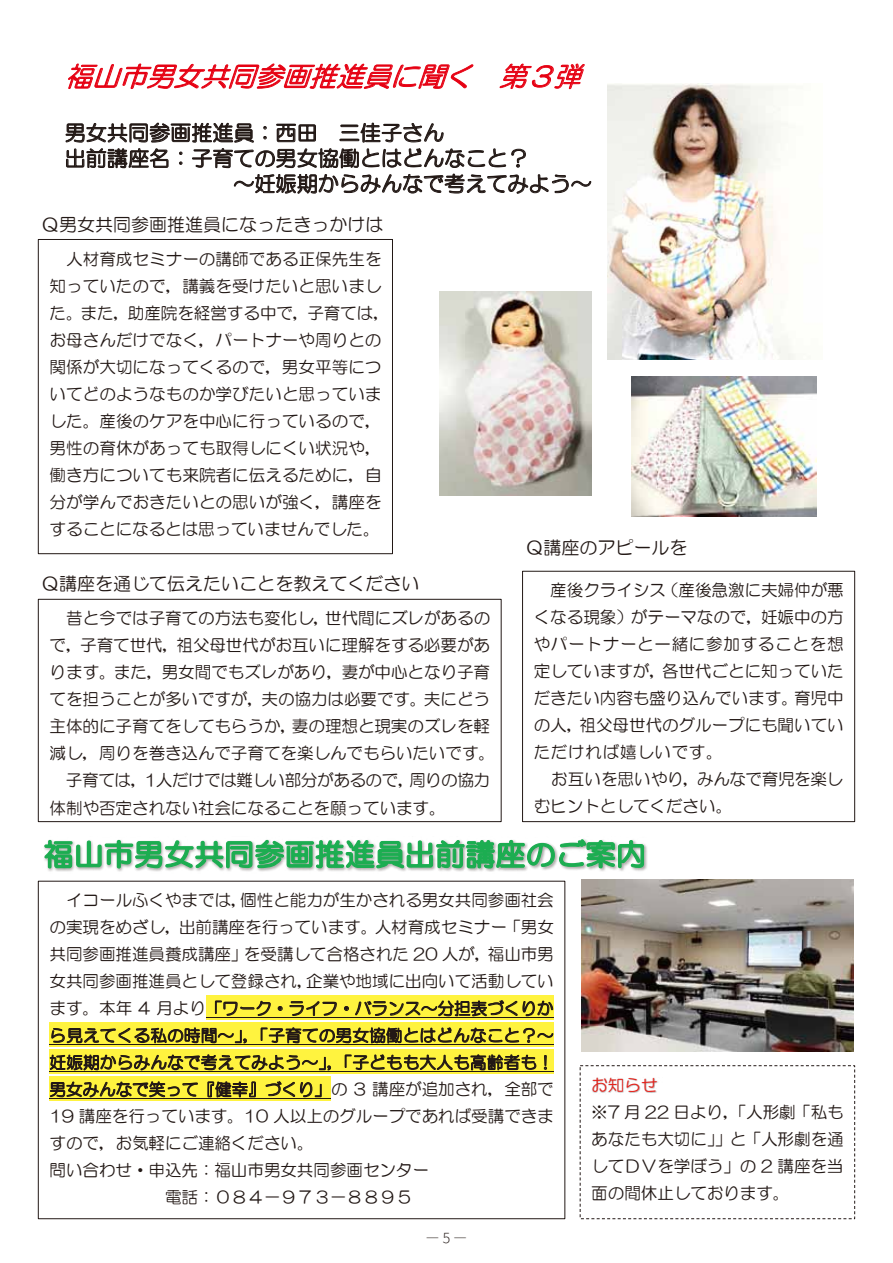
<style>
.page{position:relative;width:893px;height:1263px;background:#fff}
.page>*{position:absolute;margin:0;border:0;box-sizing:border-box;transform-origin:0 0}
.t1{font:italic 27px "HG Maru Gothic MPRO";color:#e60012}
.t2{font:21px "HG Maru Gothic MPRO";color:#221815}
.t3{font:18px "HG Maru Gothic MPRO";color:#221815}
.t4{font:16.5px/27px "HG Maru Gothic MPRO";color:#221815}
.t5{font:16.5px "HG Maru Gothic MPRO";letter-spacing:-.025em;color:#221815}
.t6{font:13.5px "Gen Ei Gothic P L";color:#221815}
.s1{color:#e7211a}
</style>
<div class="page">
<svg style="left:68px;top:63px;width:406px;height:26px"></svg>
<svg style="left:499px;top:63px;width:86px;height:26px"></svg>
<svg style="left:65px;top:123px;width:526px;height:71px"></svg>
<div style="left:38px;top:239px;width:355px;height:315px;background:#fff;border:1px solid #221815"></div>
<div style="left:38px;top:599px;width:464px;height:223px;background:#fff;border:1px solid #221815"></div>
<div style="left:522px;top:571px;width:333px;height:251px;background:#fff;border:1px solid #221815"></div>
<img style="left:607px;top:83px;width:189px;height:277px">
<img style="left:632px;top:376px;width:185px;height:140px">
<img style="left:439px;top:291px;width:153px;height:204px">
<img style="left:48px;top:845px;width:599px;height:27px">
<svg style="left:44px;top:839px;width:601px;height:30px"></svg>
<div style="left:38px;top:881px;width:527px;height:338px;background:#fff;border:1px solid #221815"></div>
<div style="left:206px;top:995px;width:348px;height:24px;background:#fff33f"></div>
<svg style="left:215px;top:1000px;width:55px;height:16px"></svg>
<svg style="left:278px;top:1006px;width:5px;height:5px"></svg>
<svg style="left:289px;top:1001px;width:48px;height:15px"></svg>
<svg style="left:344px;top:1006px;width:5px;height:5px"></svg>
<svg style="left:355px;top:1000px;width:198px;height:16px"></svg>
<hr style="left:206px;top:1017px;width:348px;height:1px;background:#221815">
<div style="left:49px;top:1022px;width:505px;height:24px;background:#fff33f"></div>
<hr style="left:49px;top:1044px;width:505px;height:1px;background:#221815">
<hr style="left:49px;top:1071px;width:505px;height:1px;background:#221815">
<svg style="left:50px;top:1027px;width:503px;height:73px"></svg>
<hr style="left:49px;top:1098px;width:282px;height:1px;background:#221815">
<div style="left:580px;top:1065px;width:275px;height:154px;background:#fff;border:1px dashed #221815"></div>
<img style="left:592px;top:1077px;width:66px;height:16px">
<img style="left:582px;top:879px;width:271px;height:172px">
<p class="t1" style="left:65px;top:63px;width:526px">福山市男女共同参画推進員に聞く 第３弾</p>
<p class="t2" style="left:65px;top:122px;width:381px">男女共同参画推進員：西田 三佳子さん</p>
<p class="t2" style="left:65px;top:148px;width:465px">出前講座名：子育ての男女協働とはどんなこと？</p>
<p class="t2" style="left:233px;top:173px;width:360px">～妊娠期からみんなで考えてみよう～</p>
<p class="t3" style="left:41px;top:215px;width:343px">Ｑ男女共同参画推進員になったきっかけは</p>
<p class="t4" style="left:50px;top:245px;width:342px;text-indent:17px">人材育成セミナーの講師である正保先生を知っていたので，講義を受けたいと思いました。また，助産院を経営する中で，子育ては，お母さんだけでなく，パートナーや周りとの関係が大切になってくるので，男女平等についてどのようなものか学びたいと思っていました。産後のケアを中心に行っているので，男性の育休があっても取得しにくい状況や，働き方についても来院者に伝えるために，自分が学んでおきたいとの思いが強く，講座をすることになるとは思っていませんでした。</p>
<p class="t3" style="left:41px;top:575px;width:379px">Ｑ講座を通じて伝えたいことを教えてください</p>
<p class="t4" style="left:66px;top:605px;width:426px">昔と今では子育ての方法も変化し，世代間にズレがあるの</p>
<p class="t4" style="left:50px;top:632px;width:442px">で，子育て世代，祖父母世代がお互いに理解をする必要があ</p>
<p class="t4" style="left:50px;top:659px;width:442px">ります。また，男女間でもズレがあり，妻が中心となり子育</p>
<p class="t4" style="left:50px;top:686px;width:442px">てを担うことが多いですが，夫の協力は必要です。夫にどう</p>
<p class="t4" style="left:50px;top:713px;width:442px">主体的に子育てをしてもらうか，妻の理想と現実のズレを軽</p>
<p class="t4" style="left:50px;top:740px;width:447px">減し，周りを巻き込んで子育てを楽しんでもらいたいです。</p>
<p class="t5" style="left:66px;top:772px;width:426px">子育ては，1人だけでは難しい部分があるので，周りの協力</p>
<p class="t4" style="left:50px;top:794px;width:397px">体制や否定されない社会になることを願っています。</p>
<p class="t3" style="left:526px;top:538px;width:163px">Ｑ講座のアピールを</p>
<p class="t4" style="left:534px;top:577px;width:311px;text-indent:17px">産後クライシス（産後急激に夫婦仲が悪くなる現象）がテーマなので，妊娠中の方やパートナーと一緒に参加することを想定していますが，各世代ごとに知っていただきたい内容も盛り込んでいます。育児中の人，祖父母世代のグループにも聞いていただければ嬉しいです。<br>　お互いを思いやり，みんなで育児を楽しむヒントとしてください。</p>
<p class="t4" style="left:66px;top:887px;width:489px">イコールふくやまでは，個性と能力が生かされる男女共同参画社会</p>
<p class="t4" style="left:49px;top:914px;width:506px">の実現をめざし，出前講座を行っています。人材育成セミナー「男女</p>
<p class="t4" style="left:49px;top:941px;width:506px">共同参画推進員養成講座」を受講して合格された 20 人が，福山市男</p>
<p class="t4" style="left:49px;top:968px;width:506px">女共同参画推進員として登録され，企業や地域に出向いて活動してい</p>
<p class="t4" style="left:49px;top:995px;width:506px">ます。本年 4 月より「ワーク・ライフ・バランス～分担表づくりか</p>
<p class="t4" style="left:49px;top:1022px;width:506px">ら見えてくる私の時間～」，「子育ての男女協働とはどんなこと？～</p>
<p class="t4" style="left:49px;top:1049px;width:506px">妊娠期からみんなで考えてみよう～」，「子どもも大人も高齢者も！</p>
<p class="t4" style="left:49px;top:1076px;width:506px">男女みんなで笑って『健幸』づくり」の 3 講座が追加され，全部で</p>
<p class="t4" style="left:49px;top:1103px;width:506px">19 講座を行っています。10 人以上のグループであれば受講できま</p>
<p class="t4" style="left:49px;top:1130px;width:266px">すので，お気軽にご連絡ください。</p>
<p class="t4" style="left:49px;top:1157px;width:381px">問い合わせ・申込先：福山市男女共同参画センター</p>
<p class="t4" style="left:165px;top:1184px;width:249px">電話：０８４－９７３－８８９５</p>
<p class="t6" style="left:426px;top:1228px;width:43px">― 5 ―</p>
<p class="t4" style="left:591px;top:1071px;width:254px"><span class="s1">お知らせ<br></span>※7 月 22 日より，「人形劇「私もあなたも大切に」」と「人形劇を通してＤＶを学ぼう」の 2 講座を当面の間休止しております。</p>
</div>
